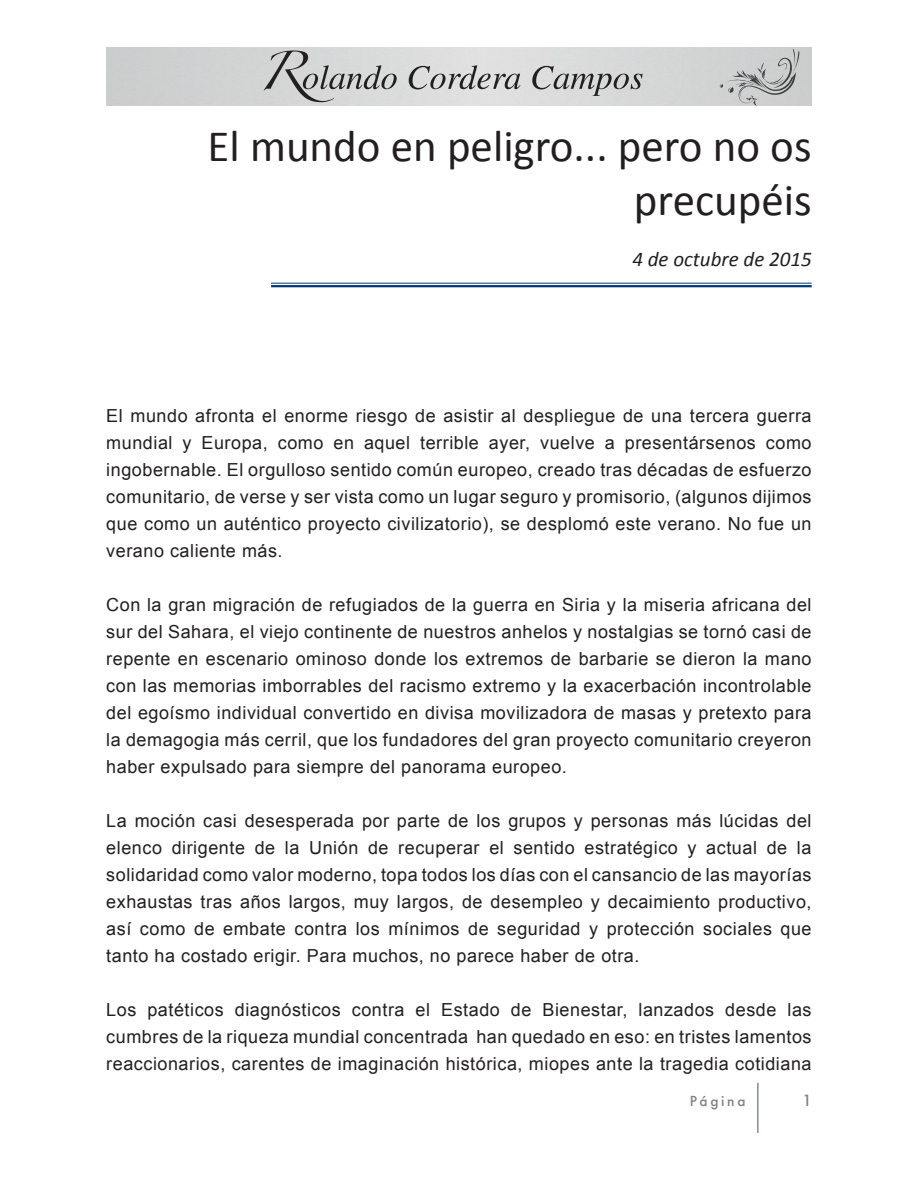
<style>
.page{position:relative;width:918px;height:1188px;background:#fff}
.page>*{position:absolute;margin:0;border:0;box-sizing:border-box;transform-origin:0 0}
.t1{font:45px/54px "Calibri";color:#231f20;text-align:right}
.t2{font:italic 21px "Calibri";color:#231f20}
.t3{font:18px/27px "Arial";letter-spacing:.03em;color:#231f20;text-align:justify}
.t4{font:500 15px "Futura";color:#7e8182}
.t5{font:500 13.5px "Futura";letter-spacing:.2em;color:#7e8182}
</style>
<div class="page">
<svg style="left:264px;top:51px;width:133px;height:51px;background:#bbbcbc"></svg>
<svg style="left:409px;top:65px;width:112px;height:24px;background:#b4b3b3"></svg>
<svg style="left:532px;top:66px;width:111px;height:30px;background:#b7b7b7"></svg>
<svg style="left:719px;top:49px;width:80px;height:57px;background:#bfc0c1"></svg>
<hr style="left:757px;top:1083px;width:2px;height:50px;background:#848ba0">
<hr style="left:271px;top:283px;width:541px;height:1px;background:#013a7a">
<hr style="left:271px;top:285px;width:541px;height:2px;background:#013a7a">
<p class="t1" style="left:208px;top:120px;width:606px">El mundo en peligro... pero no os precupéis</p>
<p class="t2" style="left:632px;top:244px;width:181px">4 de octubre de 2015</p>
<p class="t3" style="left:106px;top:403px;width:707px">El mundo afronta el enorme riesgo de asistir al despliegue de una tercera guerra mundial y Europa, como en aquel terrible ayer, vuelve a presentársenos como ingobernable. El orgulloso sentido común europeo, creado tras décadas de esfuerzo comunitario, de verse y ser vista como un lugar seguro y promisorio, (algunos dijimos que como un auténtico proyecto civilizatorio), se desplomó este verano. No fue un verano caliente más.</p>
<p class="t3" style="left:106px;top:592px;width:707px">Con la gran migración de refugiados de la guerra en Siria y la miseria africana del sur del Sahara, el viejo continente de nuestros anhelos y nostalgias se tornó casi de repente en escenario ominoso donde los extremos de barbarie se dieron la mano con las memorias imborrables del racismo extremo y la exacerbación incontrolable del egoísmo individual convertido en divisa movilizadora de masas y pretexto para la demagogia más cerril, que los fundadores del gran proyecto comunitario creyeron haber expulsado para siempre del panorama europeo.</p>
<p class="t3" style="left:106px;top:808px;width:707px">La moción casi desesperada por parte de los grupos y personas más lúcidas del elenco dirigente de la Unión de recuperar el sentido estratégico y actual de la solidaridad como valor moderno, topa todos los días con el cansancio de las mayorías exhaustas tras años largos, muy largos, de desempleo y decaimiento productivo, así como de embate contra los mínimos de seguridad y protección sociales que tanto ha costado erigir. Para muchos, no parece haber de otra.</p>
<p class="t3" style="left:106px;top:997px;width:707px">Los patéticos diagnósticos contra el Estado de Bienestar, lanzados desde las cumbres de la riqueza mundial concentrada han quedado en eso: en tristes lamentos reaccionarios, carentes de imaginación histórica, miopes ante la tragedia cotidiana</p>
<p class="t5" style="left:690px;top:1092px;width:57px">Página</p>
<p class="t4" style="left:802px;top:1091px;width:11px">1</p>
</div>
